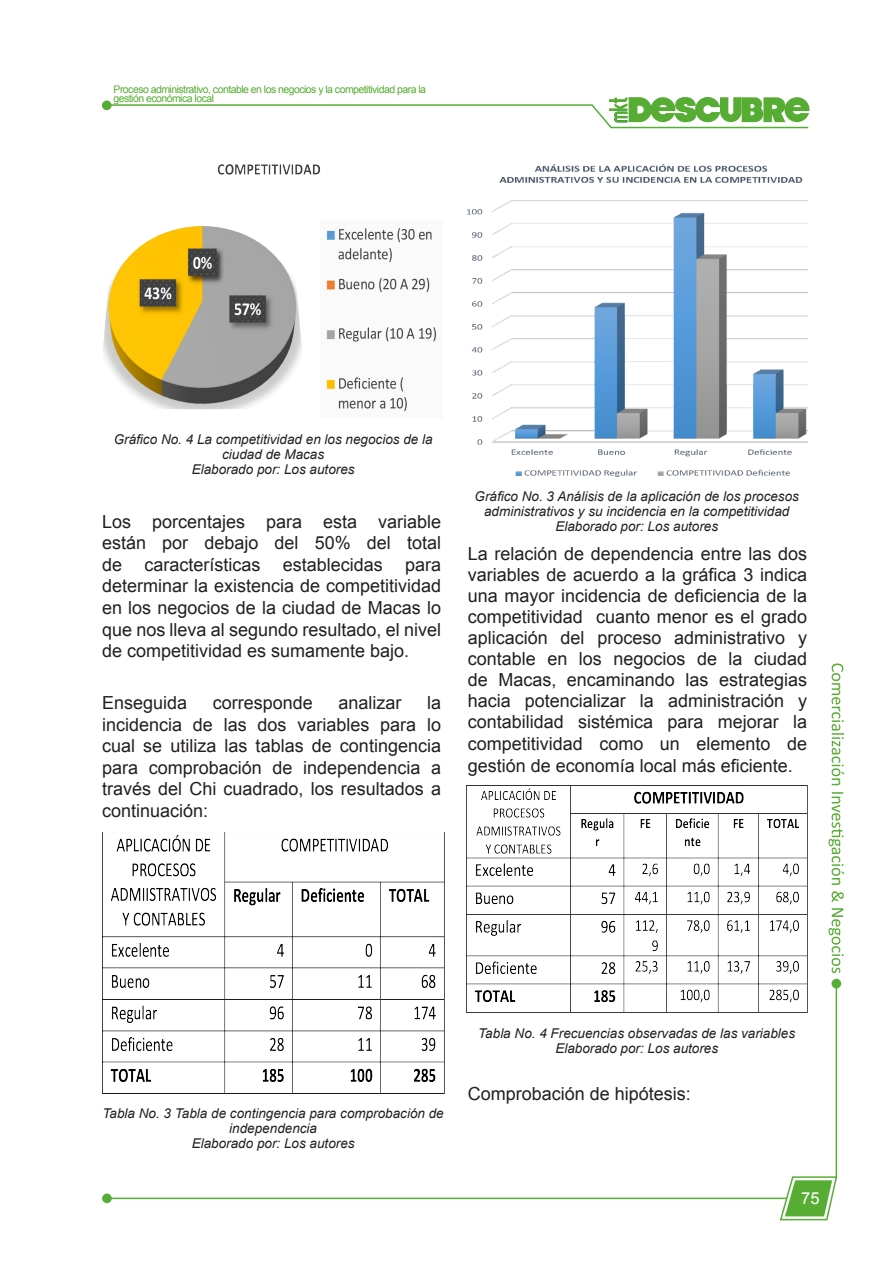
<style>
.page{position:relative;width:893px;height:1263px;background:#fff}
.page>*{position:absolute;margin:0;border:0;box-sizing:border-box;transform-origin:0 0}
.t1{font:18px/21.6px "Arial";color:#231f20;text-align:justify}
.t2{font:16.5px "Arial";color:#fff}
.t3{font:italic 13.5px/15px "Arial";color:#231f20;text-align:center}
.t4{font:10.5px/9px "Arial";letter-spacing:-.05em;color:#57ad33}
</style>
<div class="page">
<hr style="left:105px;top:1197px;width:682px;height:2px;background:#57ad33">
<hr style="left:836px;top:983px;width:1px;height:195px;background:#57ad33">
<svg style="left:779px;top:1175px;width:59px;height:46px"></svg>
<div style="left:102px;top:1193px;width:10px;height:10px;background:#57ad33;border-radius:50%"></div>
<div style="left:831px;top:979px;width:10px;height:9px;background:#57ad33;border-radius:50%"></div>
<svg style="left:828px;top:663px;width:16px;height:310px"></svg>
<svg style="left:106px;top:97px;width:704px;height:32px"></svg>
<div style="left:102px;top:100px;width:10px;height:10px;background:#57ad33;border-radius:50%"></div>
<img style="left:103px;top:165px;width:333px;height:247px">
<img style="left:102px;top:832px;width:343px;height:261px">
<img style="left:468px;top:165px;width:340px;height:311px">
<img style="left:467px;top:786px;width:341px;height:227px">
<p class="t4" style="left:114px;top:85px;width:314px">Proceso administrativo, contable en los negocios y la competitividad para la gestión económica local</p>
<p class="t3" style="left:114px;top:432px;width:320px">Gráfico No. 4 La competitividad en los negocios de la ciudad de Macas</p>
<p class="t3" style="left:192px;top:462px;width:164px">Elaborado por: Los autores</p>
<p class="t1" style="left:102px;top:511px;width:340px">Los porcentajes para esta variable están por debajo del 50% del total de características establecidas para determinar la existencia de competitividad en los negocios de la ciudad de Macas lo que nos lleva al segundo resultado, el nivel de competitividad es sumamente bajo.</p>
<p class="t1" style="left:102px;top:692px;width:87px">Enseguida</p>
<p class="t1" style="left:213px;top:692px;width:102px">corresponde</p>
<p class="t1" style="left:338px;top:692px;width:65px">analizar</p>
<p class="t1" style="left:102px;top:692px;width:340px;text-indent:325px">la incidencia de las dos variables para lo cual se utiliza las tablas de contingencia para comprobación de independencia a través del Chi cuadrado, los resultados a continuación:</p>
<p class="t3" style="left:475px;top:489px;width:326px">Gráfico No. 3 Análisis de la aplicación de los procesos administrativos y su incidencia en la competitividad</p>
<p class="t3" style="left:555px;top:519px;width:164px">Elaborado por: Los autores</p>
<p class="t1" style="left:468px;top:544px;width:341px;line-height:21.1px">La relación de dependencia entre las dos variables de acuerdo a la gráfica 3 indica una mayor incidencia de deficiencia de la competitividad cuanto menor es el grado aplicación del proceso administrativo y contable en los negocios de la ciudad de Macas, encaminando las estrategias hacia potencializar la administración y contabilidad sistémica para mejorar la competitividad como un elemento de gestión de economía local más eficiente.</p>
<p class="t3" style="left:103px;top:1106px;width:343px">Tabla No. 3 Tabla de contingencia para comprobación de independencia</p>
<p class="t3" style="left:192px;top:1136px;width:164px">Elaborado por: Los autores</p>
<p class="t3" style="left:478px;top:1025px;width:318px">Tabla No. 4 Frecuencias observadas de las variables</p>
<p class="t3" style="left:555px;top:1040px;width:164px">Elaborado por: Los autores</p>
<p class="t1" style="left:468px;top:1083px;width:225px">Comprobación de hipótesis:</p>
<p class="t2" style="left:801px;top:1187px;width:20px">75</p>
</div>
